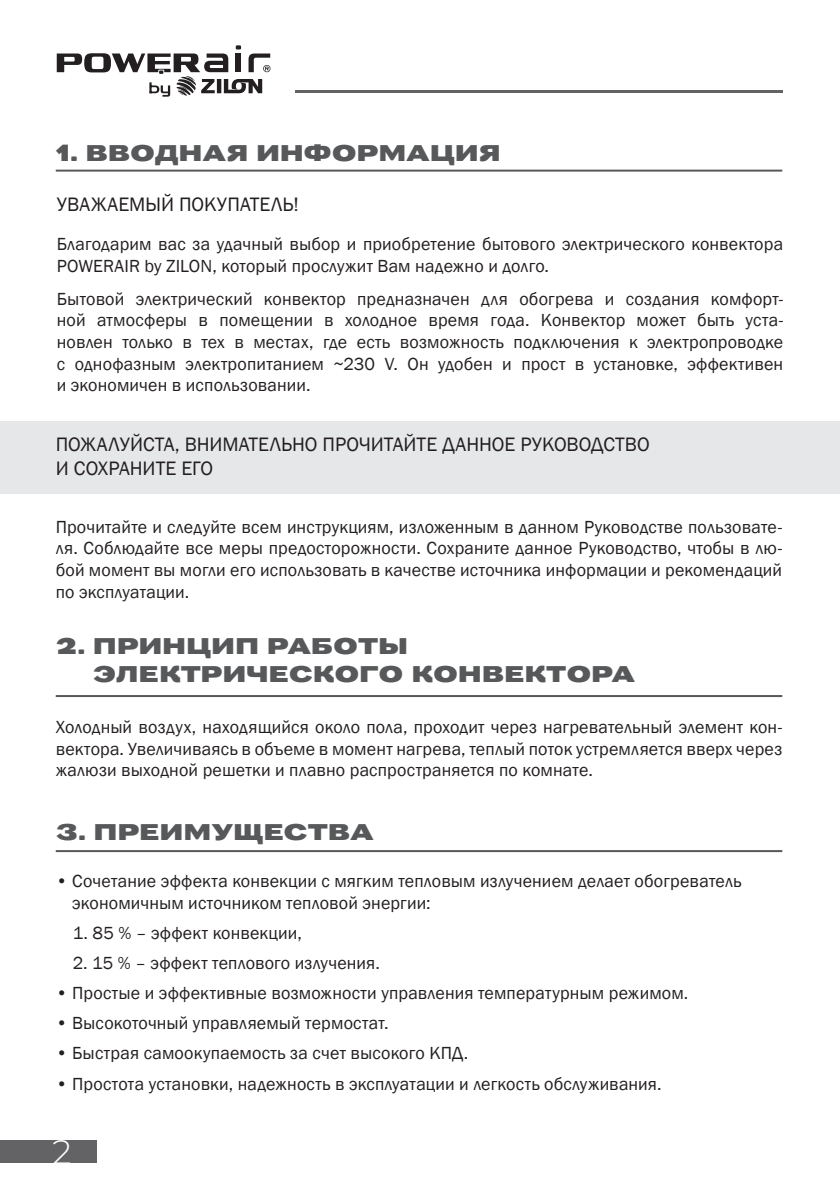
<style>
.page{position:relative;width:840px;height:1191px;background:#fff}
.page>*{position:absolute;margin:0;border:0;box-sizing:border-box;transform-origin:0 0}
.t1{font:300 34px "Montserrat";color:#fff}
.t2{font:24px/28.8px "Pravda";letter-spacing:-.015em;color:#57585a}
.t3{font:20px/24px "Franklin Gothic";letter-spacing:.005em;color:#231f20}
.t4{font:18px/21.6px "Franklin Gothic";letter-spacing:.01em;color:#231f20;text-align:justify}
</style>
<div class="page">
<div style="left:0;top:1140px;width:96px;height:23px;background:#636366"></div>
<hr style="left:295px;top:90px;width:487px;height:3px;background:#636366">
<svg style="left:57px;top:45px;width:213px;height:52px"></svg>
<hr style="left:56px;top:170px;width:725px;height:2px;background:#57585a">
<hr style="left:56px;top:695px;width:725px;height:2px;background:#57585a">
<hr style="left:56px;top:850px;width:725px;height:2px;background:#57585a">
<div style="left:0;top:421px;width:839px;height:73px;background:#e6e7e9"></div>
<h2 class="t2" style="left:56px;top:139px;width:446px">1. ВВОДНАЯ ИНФОРМАЦИЯ</h2>
<p class="t3" style="left:57px;top:193px;width:243px">УВАЖАЕМЫЙ ПОКУПАТЕЛЬ!</p>
<p class="t4" style="left:57px;top:234px;width:727px">Благодарим вас за удачный выбор и приобретение бытового электрического конвектора<br>POWERAIR by ZILON, который прослужит Вам надежно и долго.</p>
<p class="t4" style="left:57px;top:288px;width:727px">Бытовой электрический конвектор предназначен для обогрева и создания комфорт&shy;ной атмосферы в помещении в холодное время года. Конвектор может быть уста&shy;новлен только в тех в местах, где есть возможность подключения к электропроводке с однофазным электропитанием ~230 V. Он удобен и прост в установке, эффективен и экономичен в использовании.</p>
<p class="t3" style="left:56px;top:432px;width:595px">ПОЖАЛУЙСТА, ВНИМАТЕЛЬНО ПРОЧИТАЙТЕ ДАННОЕ РУКОВОДСТВО<br>И СОХРАНИТЕ ЕГО</p>
<p class="t4" style="left:56px;top:516px;width:727px">Прочитайте и следуйте всем инструкциям, изложенным в данном Руководстве пользовате&shy;ля. Соблюдайте все меры предосторожности. Сохраните данное Руководство, чтобы в лю&shy;бой момент вы могли его использовать в качестве источника информации и рекомендаций по эксплуатации.</p>
<h2 class="t2" style="left:93px;top:631px;width:543px;text-indent:-37px">2. ПРИНЦИП РАБОТЫ<br>ЭЛЕКТРИЧЕСКОГО КОНВЕКТОРА</h2>
<p class="t4" style="left:56px;top:717px;width:727px">Холодный воздух, находящийся около пола, проходит через нагревательный элемент кон&shy;вектора. Увеличиваясь в объеме в момент нагрева, теплый поток устремляется вверх через жалюзи выходной решетки и плавно распространяется по комнате.</p>
<h2 class="t2" style="left:56px;top:818px;width:319px">3. ПРЕИМУЩЕСТВА</h2>
<p class="t4" style="left:72px;top:871px;width:670px;text-indent:-16px">• Сочетание эффекта конвекции с мягким тепловым излучением делает обогреватель экономичным источником тепловой энергии:</p>
<p class="t4" style="left:73px;top:922px;width:230px">1. 85 % – эффект конвекции,</p>
<p class="t4" style="left:73px;top:952px;width:308px">2. 15 % – эффект теплового излучения.</p>
<p class="t4" style="left:56px;top:982px;width:633px">• Простые и эффективные возможности управления температурным режимом.</p>
<p class="t4" style="left:56px;top:1013px;width:334px">• Высокоточный управляемый термостат.</p>
<p class="t4" style="left:56px;top:1043px;width:414px">• Быстрая самоокупаемость за счет высокого КПД.</p>
<p class="t4" style="left:56px;top:1073px;width:607px">• Простота установки, надежность в эксплуатации и легкость обслуживания.</p>
<h1 class="t1" style="left:52px;top:1128px;width:21px">2</h1>
</div>
